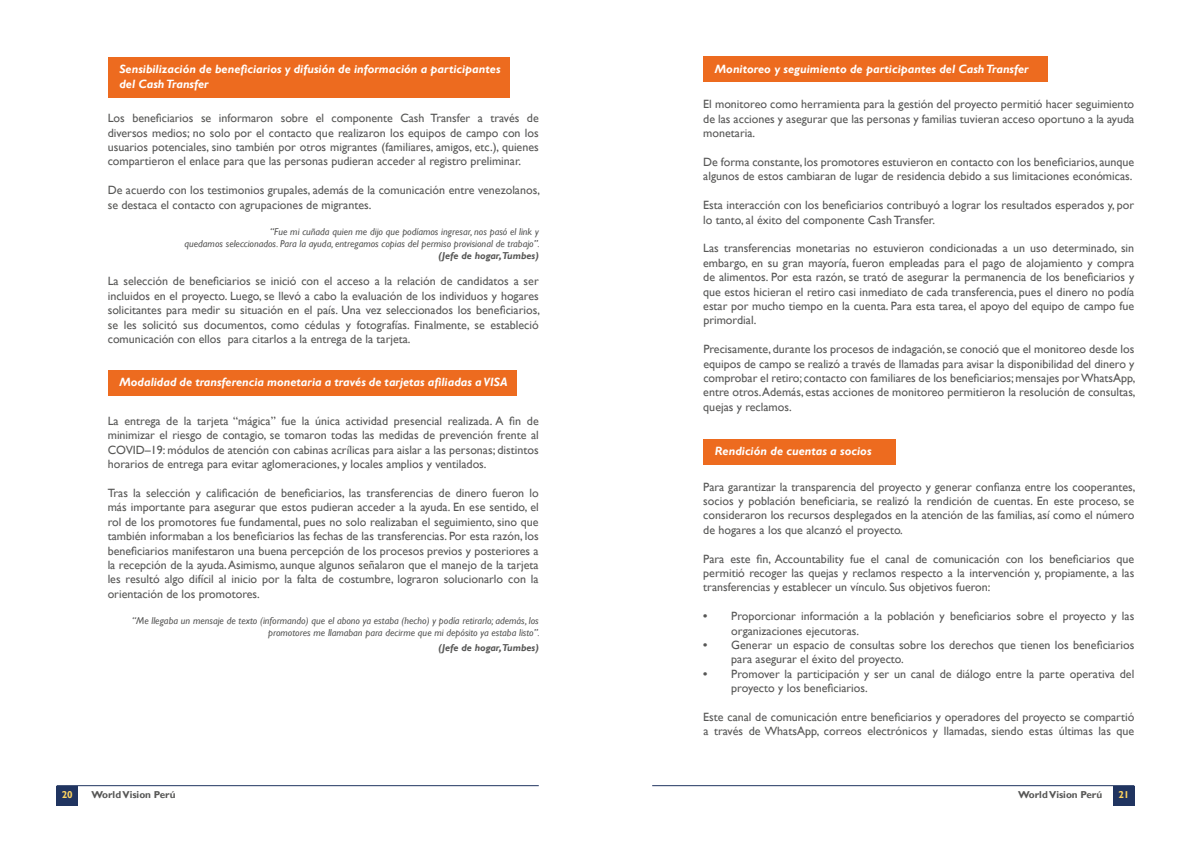
<style>
.page{position:relative;width:1191px;height:842px;background:#fff}
.page>*{position:absolute;margin:0;border:0;box-sizing:border-box;transform-origin:0 0}
.t1{font:12px/14.4px "Gill Sans";color:#575756;text-align:justify}
.t2{font:italic 700 12px/14.4px "Gill Sans";color:#fff}
.t3{font:italic 10px/12px "Gill Sans";color:#575756;text-align:right}
.t4{font:italic 700 10px "Gill Sans";color:#575756}
.t5{font:700 10px "Gill Sans";color:#575756}
.t6{font:700 10px "Gill Sans";color:#fdd35f}
.s1{font-weight:700}
</style>
<div class="page">
<div style="left:57px;top:786px;width:21px;height:19px;background:#203460"></div>
<hr style="left:57px;top:785px;width:482px;height:1px;background:#203460">
<div style="left:1112px;top:786px;width:22px;height:19px;background:#203460"></div>
<hr style="left:652px;top:785px;width:482px;height:1px;background:#203460">
<div style="left:703px;top:57px;width:344px;height:25px;background:#ed6b1f"></div>
<div style="left:703px;top:439px;width:193px;height:25px;background:#ed6b1f"></div>
<div style="left:108px;top:370px;width:408px;height:25px;background:#ed6b1f"></div>
<div style="left:108px;top:57px;width:402px;height:41px;background:#ed6b1f"></div>
<p class="t2" style="left:119px;top:62px;width:382px">Sensibilización de beneficiarios y difusión de información a participantes del Cash Transfer</p>
<p class="t1" style="left:108px;top:111px;width:432px">Los beneficiarios se informaron sobre el componente Cash Transfer a través de diversos medios; no solo por el contacto que realizaron los equipos de campo con los usuarios potenciales, sino también por otros migrantes (familiares, amigos, etc.), quienes compartieron el enlace para que las personas pudieran acceder al registro preliminar.</p>
<p class="t1" style="left:108px;top:183px;width:434px">De acuerdo con los testimonios grupales, además de la comunicación entre venezolanos, se destaca el contacto con agrupaciones de migrantes.</p>
<p class="t3" style="left:184px;top:226px;width:357px">“Fue mi cuñada quien me dijo que podíamos ingresar, nos pasó el link y<br>quedamos seleccionados. Para la ayuda, entregamos copias del permiso provisional de trabajo”.</p>
<p class="t4" style="left:438px;top:250px;width:102px">(Jefe de hogar,Tumbes)</p>
<p class="t1" style="left:108px;top:274px;width:434px">La selección de beneficiarios se inició con el acceso a la relación de candidatos a ser incluidos en el proyecto. Luego, se llevó a cabo la evaluación de los individuos y hogares solicitantes para medir su situación en el país. Una vez seleccionados los beneficiarios, se les solicitó sus documentos, como cédulas y fotografías. Finalmente, se estableció comunicación con ellos para citarlos a la entrega de la tarjeta.</p>
<p class="t2" style="left:119px;top:375px;width:390px">Modalidad de transferencia monetaria a través de tarjetas afiliadas a VISA</p>
<p class="t1" style="left:108px;top:414px;width:432px">La entrega de la tarjeta “mágica” fue la única actividad presencial realizada. A fin de minimizar el riesgo de contagio, se tomaron todas las medidas de prevención frente al COVID–19: módulos de atención con cabinas acrílicas para aislar a las personas; distintos horarios de entrega para evitar aglomeraciones, y locales amplios y ventilados.</p>
<p class="t1" style="left:108px;top:486px;width:432px">Tras la selección y calificación de beneficiarios, las transferencias de dinero fueron lo más importante para asegurar que estos pudieran acceder a la ayuda. En ese sentido, el rol de los promotores fue fundamental, pues no solo realizaban el seguimiento, sino que también informaban a los beneficiarios las fechas de las transferencias. Por esta razón, los beneficiarios manifestaron una buena percepción de los procesos previos y posteriores a la recepción de la ayuda.Asimismo, aunque algunos señalaron que el manejo de la tarjeta les resultó algo difícil al inicio por la falta de costumbre, lograron solucionarlo con la orientación de los promotores.</p>
<p class="t3" style="left:132px;top:615px;width:409px">“Me llegaba un mensaje de texto (informando) que el abono ya estaba (hecho) y podía retirarlo; además, los promotores me llamaban para decirme que mi depósito ya estaba listo”.</p>
<p class="t4" style="left:438px;top:641px;width:102px">(Jefe de hogar,Tumbes)</p>
<p class="t2" style="left:715px;top:62px;width:315px">Monitoreo y seguimiento de participantes del Cash Transfer</p>
<p class="t1" style="left:703px;top:97px;width:432px">El monitoreo como herramienta para la gestión del proyecto permitió hacer seguimiento de las acciones y asegurar que las personas y familias tuvieran acceso oportuno a la ayuda monetaria.</p>
<p class="t1" style="left:703px;top:155px;width:432px">De forma constante, los promotores estuvieron en contacto con los beneficiarios, aunque algunos de estos cambiaran de lugar de residencia debido a sus limitaciones económicas.</p>
<p class="t1" style="left:703px;top:198px;width:432px">Esta interacción con los beneficiarios contribuyó a lograr los resultados esperados y, por lo tanto, al éxito del componente Cash Transfer.</p>
<p class="t1" style="left:703px;top:241px;width:432px">Las transferencias monetarias no estuvieron condicionadas a un uso determinado, sin embargo, en su gran mayoría, fueron empleadas para el pago de alojamiento y compra de alimentos. Por esta razón, se trató de asegurar la permanencia de los beneficiarios y que estos hicieran el retiro casi inmediato de cada transferencia, pues el dinero no podía estar por mucho tiempo en la cuenta. Para esta tarea, el apoyo del equipo de campo fue primordial.</p>
<p class="t1" style="left:703px;top:342px;width:434px">Precisamente, durante los procesos de indagación,se conoció que el monitoreo desde los equipos de campo se realizó a través de llamadas para avisar la disponibilidad del dinero y comprobar el retiro; contacto con familiares de los beneficiarios;mensajes porWhatsApp, entre otros. Además, estas acciones de monitoreo permitieron la resolución de consultas, quejas y reclamos.</p>
<p class="t2" style="left:715px;top:444px;width:158px">Rendición de cuentas a socios</p>
<p class="t1" style="left:703px;top:479px;width:434px">Para garantizar la transparencia del proyecto y generar confianza entre los cooperantes, socios y población beneficiaria, se realizó la rendición de cuentas. En este proceso, se consideraron los recursos desplegados en la atención de las familias, así como el número de hogares a los que alcanzó el proyecto.</p>
<p class="t1" style="left:703px;top:551px;width:432px">Para este fin, Accountability fue el canal de comunicación con los beneficiarios que permitió recoger las quejas y reclamos respecto a la intervención y, propiamente, a las transferencias y establecer un vínculo. Sus objetivos fueron:</p>
<p class="t1" style="left:731px;top:609px;width:404px;text-indent:-28px"><span class="s1">•</span> Proporcionar información a la población y beneficiarios sobre el proyecto y las organizaciones ejecutoras.</p>
<p class="t1" style="left:731px;top:638px;width:404px;text-indent:-28px"><span class="s1">•</span> Generar un espacio de consultas sobre los derechos que tienen los beneficiarios para asegurar el éxito del proyecto.</p>
<p class="t1" style="left:731px;top:667px;width:404px;text-indent:-28px"><span class="s1">•</span> Promover la participación y ser un canal de diálogo entre la parte operativa del proyecto y los beneficiarios.</p>
<p class="t1" style="left:703px;top:710px;width:432px">Este canal de comunicación entre beneficiarios y operadores del proyecto se compartió a través de WhatsApp, correos electrónicos y llamadas, siendo estas últimas las que</p>
<p class="t6" style="left:62px;top:789px;width:13px">20</p>
<p class="t5" style="left:91px;top:789px;width:86px">World Vision Perú</p>
<p class="t5" style="left:1018px;top:789px;width:86px">World Vision Perú</p>
<p class="t6" style="left:1118px;top:789px;width:13px">21</p>
</div>
